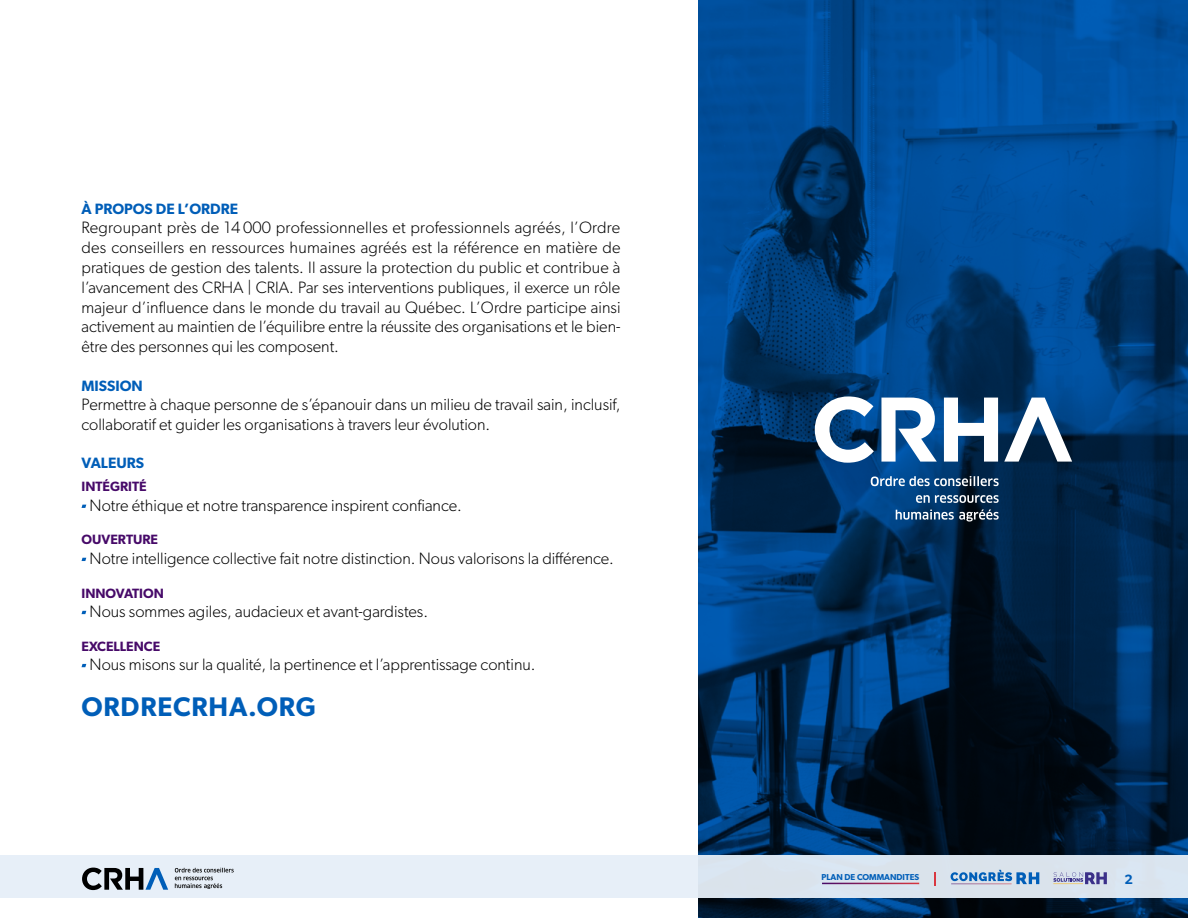
<style>
.page{position:relative;width:1188px;height:918px;background:#fff}
.page>*{position:absolute;margin:0;border:0;box-sizing:border-box;transform-origin:0 0}
.Texte_de_corps_de_page_-_Blanc{font:600 27px "Gibson";letter-spacing:.03em;color:#005eb8}
.Texte_de_corps_de_page_-_Blanc-2{font:300 16.5px/19.8px "Gibson";color:#000;text-align:justify}
.Titre_de_section_de_page_-_Orange{font:600 15px "Gibson";color:#005eb8}
.Texte_de_corps_de_page_-_Blanc-3{font:600 13.5px "Gibson";color:#470a69}
.t1{font:600 13.5px "Gibson";color:#005eb8}
.t2{font:600 8.55px "Gibson";color:#005eb8}
</style>
<div class="page">
<svg style="left:699px;top:0;width:489px;height:918px;background:#00366b"></svg>
<svg style="left:82px;top:505px;width:4px;height:3px"></svg>
<svg style="left:82px;top:558px;width:4px;height:3px"></svg>
<svg style="left:82px;top:611px;width:4px;height:3px"></svg>
<svg style="left:82px;top:664px;width:4px;height:3px"></svg>
<svg style="left:815px;top:396px;width:59px;height:67px"></svg>
<svg style="left:881px;top:398px;width:56px;height:64px"></svg>
<svg style="left:944px;top:398px;width:54px;height:64px"></svg>
<svg style="left:1004px;top:398px;width:68px;height:64px"></svg>
<svg style="left:871px;top:476px;width:128px;height:10px"></svg>
<svg style="left:916px;top:495px;width:83px;height:8px"></svg>
<svg style="left:896px;top:510px;width:103px;height:12px"></svg>
<div style="left:0;top:855px;width:1188px;height:42px;background:linear-gradient(to right,#ebf2fb,#d8e3ed)"></div>
<svg style="left:82px;top:868px;width:86px;height:22px;background:#798795"></svg>
<svg style="left:175px;top:868px;width:59px;height:21px"></svg>
<svg style="left:951px;top:870px;width:88px;height:14px"></svg>
<hr style="left:951px;top:884px;width:61px;height:1px;background:#ccc0d0">
<hr style="left:822px;top:883px;width:97px;height:1px;background:#fff">
<svg style="left:934px;top:872px;width:2px;height:13px"></svg>
<svg style="left:1053px;top:872px;width:54px;height:12px"></svg>
<hr style="left:1053px;top:884px;width:30px;height:1px;background:#fab51d">
<p class="Titre_de_section_de_page_-_Orange" style="left:82px;top:200px;width:158px">À PROPOS DE L’ORDRE</p>
<p class="Texte_de_corps_de_page_-_Blanc-2" style="left:82px;top:218px;width:541px">Regroupant près de 14 000 professionnelles et professionnels agréés, l’Ordre des conseillers en ressources humaines agréés est la référence en matière de pratiques de gestion des talents. Il assure la protection du public et contribue à l’avancement des CRHA | CRIA. Par ses interventions publiques, il exerce un rôle majeur d’influence dans le monde du travail au Québec. L’Ordre participe ainsi activement au maintien de l’équilibre entre la réussite des organisations et le bien&shy;être des personnes qui les composent.</p>
<p class="Titre_de_section_de_page_-_Orange" style="left:82px;top:376px;width:63px">MISSION</p>
<p class="Texte_de_corps_de_page_-_Blanc-2" style="left:82px;top:395px;width:541px">Permettre à chaque personne de s’épanouir dans un milieu de travail sain, inclusif, collaboratif et guider les organisations à travers leur évolution.</p>
<p class="Titre_de_section_de_page_-_Orange" style="left:82px;top:454px;width:64px">VALEURS</p>
<p class="Texte_de_corps_de_page_-_Blanc-3" style="left:82px;top:479px;width:67px">INTÉGRITÉ</p>
<p class="Texte_de_corps_de_page_-_Blanc-2" style="left:90px;top:495px;width:374px">Notre éthique et notre transparence inspirent confiance.</p>
<p class="Texte_de_corps_de_page_-_Blanc-3" style="left:82px;top:532px;width:78px">OUVERTURE</p>
<p class="Texte_de_corps_de_page_-_Blanc-2" style="left:90px;top:548px;width:526px">Notre intelligence collective fait notre distinction. Nous valorisons la différence.</p>
<p class="Texte_de_corps_de_page_-_Blanc-3" style="left:82px;top:585px;width:84px">INNOVATION</p>
<p class="Texte_de_corps_de_page_-_Blanc-2" style="left:90px;top:602px;width:340px">Nous sommes agiles, audacieux et avant-gardistes.</p>
<p class="Texte_de_corps_de_page_-_Blanc-3" style="left:82px;top:638px;width:80px">EXCELLENCE</p>
<p class="Texte_de_corps_de_page_-_Blanc-2" style="left:90px;top:655px;width:447px">Nous misons sur la qualité, la pertinence et l’apprentissage continu.</p>
<p class="Texte_de_corps_de_page_-_Blanc" style="left:82px;top:691px;width:236px">ORDRECRHA.ORG</p>
<p class="t2" style="left:822px;top:872px;width:99px">PLAN DE COMMANDITES</p>
<p class="t1" style="left:1124px;top:871px;width:10px">2</p>
</div>
